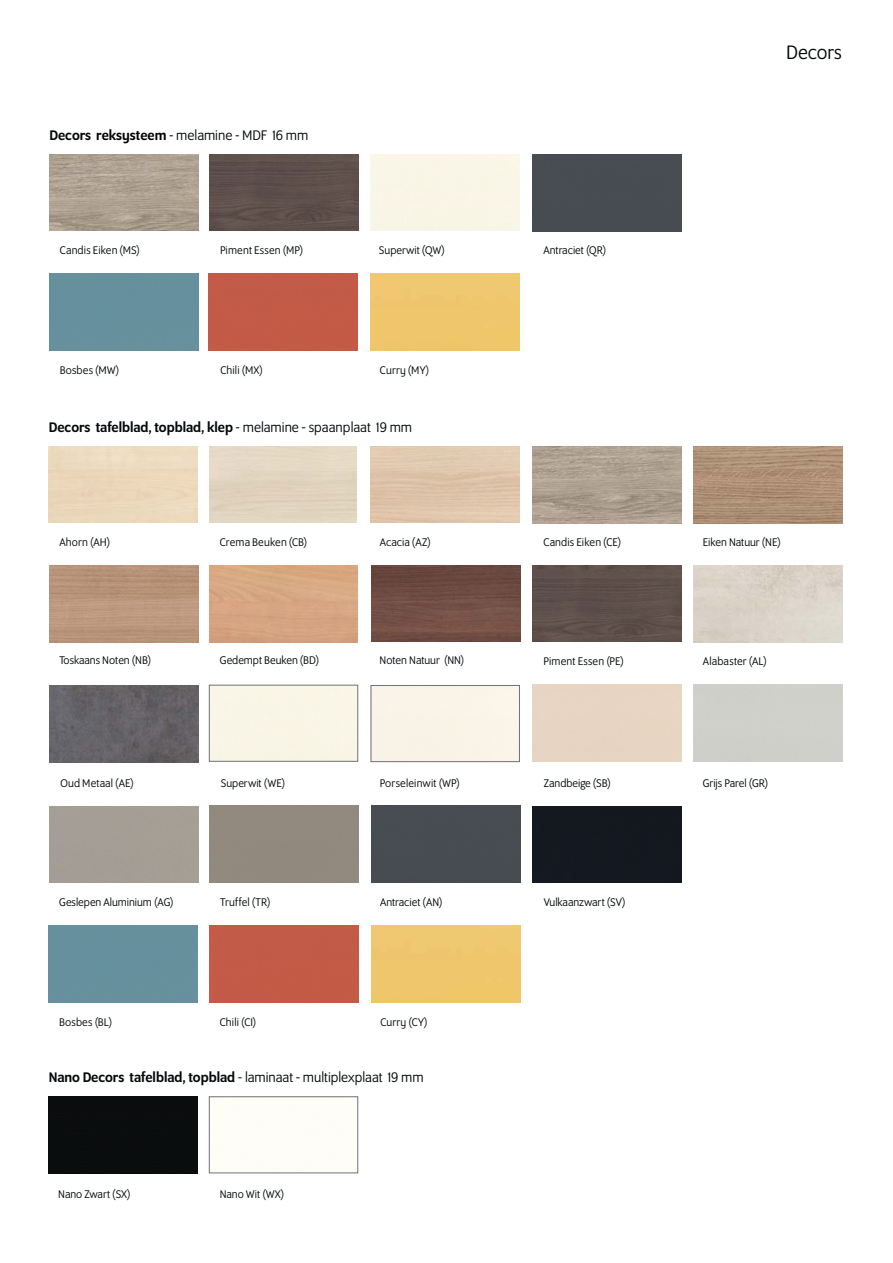
<style>
.page{position:relative;width:893px;height:1263px;background:#fff}
.page>*{position:absolute;margin:0;border:0;box-sizing:border-box;transform-origin:0 0}
.t1{font:21px "Program OT";color:#040809}
.t2{font:15px "Program OT";color:#040809}
.t3{font:500 15px "Program OT";color:#040809}
.t4{font:12px "Program OT";color:#040809}
.s1{font-weight:500}
.s2{font-weight:500;color:#010202}
.s3{font-weight:400}
</style>
<div class="page">
<div style="left:49px;top:926px;width:149px;height:77px;background:#66909d"></div>
<div style="left:209px;top:926px;width:149px;height:77px;background:#c35b47"></div>
<div style="left:371px;top:926px;width:149px;height:77px;background:#efc66b"></div>
<img style="left:693px;top:447px;width:149px;height:76px">
<img style="left:533px;top:447px;width:149px;height:76px">
<img style="left:693px;top:566px;width:149px;height:76px">
<img style="left:49px;top:566px;width:149px;height:76px">
<img style="left:371px;top:565px;width:149px;height:77px">
<div style="left:533px;top:565px;width:148px;height:77px;background:#5e504b"></div>
<div style="left:209px;top:685px;width:149px;height:76px;border:1px solid #707173"></div>
<img style="left:49px;top:686px;width:149px;height:76px">
<div style="left:532px;top:806px;width:149px;height:77px;background:#141820"></div>
<div style="left:371px;top:806px;width:149px;height:76px;background:#474c51"></div>
<div style="left:371px;top:685px;width:149px;height:77px;border:1px solid #707173"></div>
<div style="left:50px;top:274px;width:148px;height:77px;background:#66909d"></div>
<div style="left:209px;top:274px;width:149px;height:77px;background:#c35b47"></div>
<div style="left:371px;top:274px;width:149px;height:77px;background:#efc66b"></div>
<div style="left:210px;top:154px;width:149px;height:77px;background:#5e504b"></div>
<img style="left:50px;top:154px;width:148px;height:77px">
<div style="left:533px;top:155px;width:149px;height:76px;background:#474c51"></div>
<div style="left:209px;top:1097px;width:149px;height:76px;border:1px solid #707173"></div>
<div style="left:49px;top:1097px;width:149px;height:76px;background:#0a0c0e"></div>
<p class="t2" style="left:50px;top:130px;width:260px"><span class="s1">Decors</span> <span class="s2">reksysteem</span> - melamine - MDF 16 mm</p>
<p class="t4" style="left:60px;top:245px;width:82px">Candis Eiken (MS)</p>
<p class="t4" style="left:220px;top:245px;width:85px">Piment Essen (MP)</p>
<p class="t4" style="left:379px;top:246px;width:68px">Superwit (QW)</p>
<p class="t4" style="left:543px;top:246px;width:64px">Antraciet (QR)</p>
<p class="t4" style="left:60px;top:365px;width:61px">Bosbes (MW)</p>
<p class="t4" style="left:380px;top:365px;width:51px">Curry (MY)</p>
<p class="t4" style="left:220px;top:365px;width:44px">Chili (MX)</p>
<p class="t3" style="left:49px;top:421px;width:365px">Decors tafelblad, topblad, klep <span class="s3">- melamine - spaanplaat 19 mm</span></p>
<h1 class="t1" style="left:786px;top:45px;width:57px">Decors</h1>
<p class="t4" style="left:59px;top:538px;width:52px">Ahorn (AH)</p>
<p class="t4" style="left:220px;top:538px;width:89px">Crema Beuken (CB)</p>
<p class="t4" style="left:380px;top:538px;width:53px">Acacia (AZ)</p>
<p class="t4" style="left:543px;top:538px;width:79px">Candis Eiken (CE)</p>
<p class="t4" style="left:703px;top:538px;width:79px">Eiken Natuur (NE)</p>
<p class="t4" style="left:59px;top:656px;width:93px">Toskaans Noten (NB)</p>
<p class="t4" style="left:220px;top:656px;width:101px">Gedempt Beuken (BD)</p>
<p class="t4" style="left:380px;top:656px;width:86px">Noten Natuur (NN)</p>
<p class="t4" style="left:543px;top:656px;width:82px">Piment Essen (PE)</p>
<p class="t4" style="left:703px;top:657px;width:66px">Alabaster (AL)</p>
<p class="t4" style="left:60px;top:779px;width:75px">Oud Metaal (AE)</p>
<p class="t4" style="left:221px;top:779px;width:66px">Superwit (WE)</p>
<p class="t4" style="left:703px;top:779px;width:67px">Grijs Parel (GR)</p>
<p class="t4" style="left:380px;top:779px;width:82px">Porseleinwit (WP)</p>
<p class="t4" style="left:544px;top:779px;width:69px">Zandbeige (SB)</p>
<p class="t4" style="left:59px;top:898px;width:116px">Geslepen Aluminium (AG)</p>
<p class="t4" style="left:220px;top:898px;width:52px">Truffel (TR)</p>
<p class="t4" style="left:380px;top:898px;width:64px">Antraciet (AN)</p>
<p class="t4" style="left:544px;top:898px;width:83px">Vulkaanzwart (SV)</p>
<p class="t4" style="left:59px;top:1017px;width:55px">Bosbes (BL)</p>
<p class="t4" style="left:380px;top:1017px;width:49px">Curry (CY)</p>
<p class="t4" style="left:220px;top:1017px;width:38px">Chili (CI)</p>
<p class="t2" style="left:49px;top:1071px;width:376px"><span class="s1">Nano Decors tafelblad, topblad</span> - laminaat - multiplexplaat 19 mm</p>
<p class="t4" style="left:58px;top:1189px;width:74px">Nano Zwart (SX)</p>
<p class="t4" style="left:220px;top:1189px;width:66px">Nano Wit (WX)</p>
</div>
